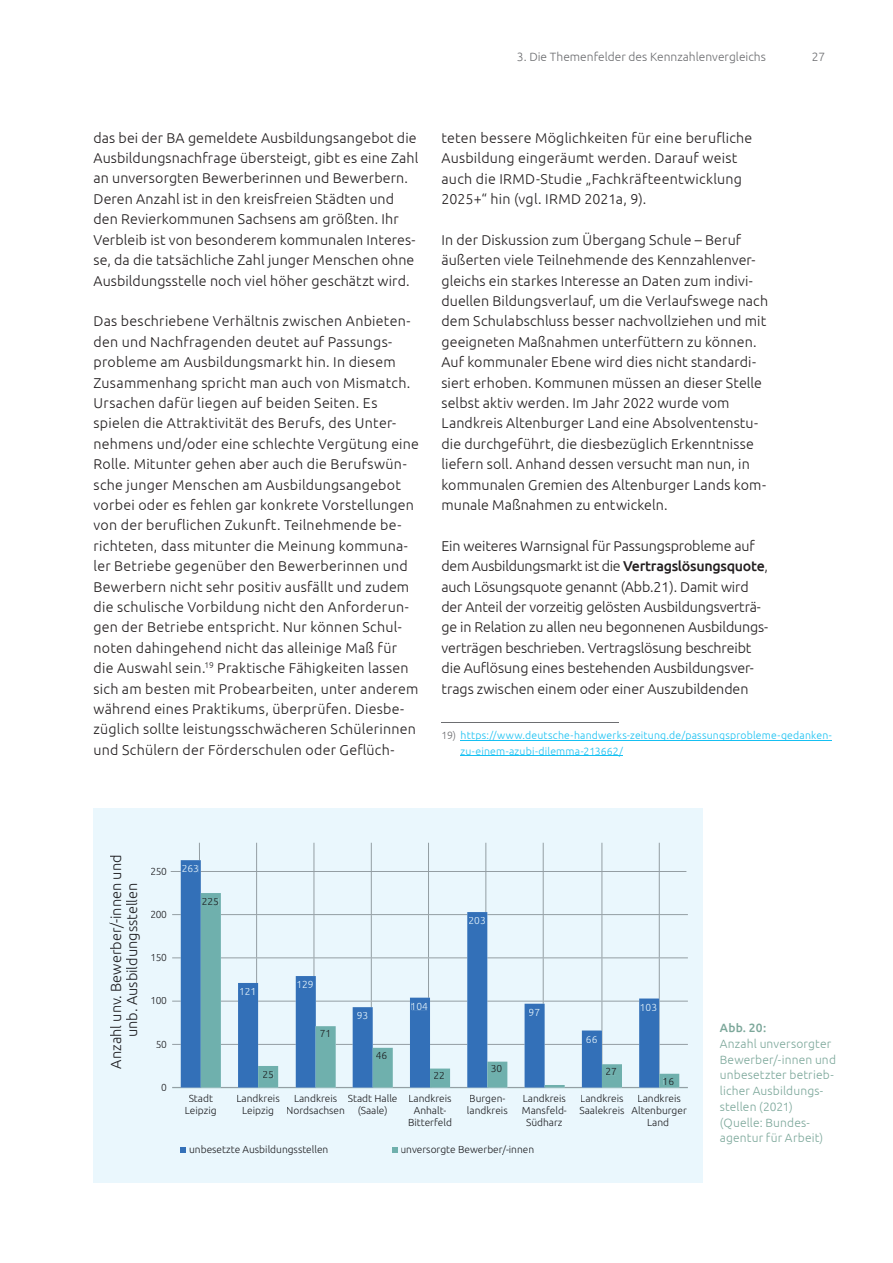
<style>
.page{position:relative;width:893px;height:1263px;background:#fff}
.page>*{position:absolute;margin:0;border:0;box-sizing:border-box;transform-origin:0 0}
.t1{font:300 14.55px/16px "Ubuntu";color:#1d1d20;text-align:center}
.t2{font:300 14.25px/20.4px "Ubuntu";letter-spacing:.01em;color:#231f20}
.t3{font:300 14.25px/20.4px "Ubuntu";letter-spacing:-.01em;color:#231f20}
.t4{font:300 12px/15.8px "Ubuntu";letter-spacing:.015em;color:#7da89b}
.t5{font:300 12px "Ubuntu";color:#6d6e71}
.t6{font:500 12px "Ubuntu";color:#7da89b}
.t7{font:300 10.5px/15.6px "Ubuntu";letter-spacing:.02em;color:#15c0f2}
.t8{font:300 10.2px/12.1px "Ubuntu";color:#1d1d20;text-align:center}
.t9{font:300 10.2px "Ubuntu";color:#eaf7fd}
.s1{font-weight:500}
.s2{color:#6d6e71}
</style>
<div class="page">
<hr style="left:441px;top:722px;width:178px;height:1px;background:#6d6e71">
<hr style="left:461px;top:740px;width:371px;height:1px;background:#15c0f2">
<hr style="left:461px;top:755px;width:162px;height:1px;background:#15c0f2">
<div style="left:94px;top:809px;width:609px;height:374px;background:#eaf7fd"></div>
<svg style="left:170px;top:860px;width:518px;height:229px"></svg>
<div style="left:182px;top:865px;width:16px;height:7px;background:#3370b8"></div>
<div style="left:202px;top:898px;width:16px;height:7px;background:#6fb0ad"></div>
<div style="left:240px;top:988px;width:14px;height:7px;background:#3370b8"></div>
<div style="left:263px;top:1071px;width:10px;height:7px;background:#6fb0ad"></div>
<div style="left:297px;top:981px;width:16px;height:7px;background:#3370b8"></div>
<div style="left:320px;top:1030px;width:9px;height:7px;background:#6fb0ad"></div>
<div style="left:357px;top:1012px;width:10px;height:7px;background:#3370b8"></div>
<div style="left:376px;top:1051px;width:11px;height:8px;background:#6fb0ad"></div>
<div style="left:412px;top:1003px;width:15px;height:7px;background:#3370b8"></div>
<div style="left:434px;top:1072px;width:10px;height:7px;background:#6fb0ad"></div>
<div style="left:469px;top:917px;width:16px;height:7px;background:#3370b8"></div>
<div style="left:529px;top:1009px;width:10px;height:7px;background:#3370b8"></div>
<div style="left:587px;top:1036px;width:10px;height:7px;background:#3370b8"></div>
<div style="left:641px;top:1003px;width:15px;height:8px;background:#3370b8"></div>
<div style="left:491px;top:1065px;width:11px;height:7px;background:#6fb0ad"></div>
<div style="left:606px;top:1068px;width:10px;height:7px;background:#6fb0ad"></div>
<div style="left:664px;top:1077px;width:9px;height:8px;background:#6fb0ad"></div>
<svg style="left:181px;top:1147px;width:5px;height:5px"></svg>
<svg style="left:393px;top:1147px;width:110px;height:8px"></svg>
<p class="t5" style="left:517px;top:50px;width:250px">3. Die Themenfelder des Kennzahlenvergleichs</p>
<p class="t5" style="left:812px;top:50px;width:15px">27</p>
<p class="t2" style="left:94px;top:127px;width:326px">das bei der BA gemeldete Ausbildungsangebot die Ausbildungsnachfrage übersteigt, gibt es eine Zahl an unversorgten Bewerberinnen und Bewerbern.<br>Deren Anzahl ist in den kreisfreien Städten und den Revierkommunen Sachsens am größten. Ihr Verbleib ist von besonderem kommunalen Interes&shy;se, da die tatsächliche Zahl junger Menschen ohne Ausbildungsstelle noch viel höher geschätzt wird.</p>
<p class="t2" style="left:94px;top:311px;width:327px">Das beschriebene Verhältnis zwischen Anbieten&shy;den und Nachfragenden deutet auf Passungs&shy;probleme am Ausbildungsmarkt hin. In diesem Zusammenhang spricht man auch von Mismatch.<br>Ursachen dafür liegen auf beiden Seiten. Es spielen die Attraktivität des Berufs, des Unter&shy;nehmens und/oder eine schlechte Vergütung eine Rolle. Mitunter gehen aber auch die Berufswün&shy;sche junger Menschen am Ausbildungsangebot vorbei oder es fehlen gar konkrete Vorstellungen von der beruflichen Zukunft. Teilnehmende be&shy;richteten, dass mitunter die Meinung kommuna&shy;ler Betriebe gegenüber den Bewerberinnen und Bewerbern nicht sehr positiv ausfällt und zudem die schulische Vorbildung nicht den Anforderun&shy;gen der Betriebe entspricht. Nur können Schul&shy;noten dahingehend nicht das alleinige Maß für die Auswahl sein.<sup>19</sup> Praktische Fähigkeiten lassen sich am besten mit Probearbeiten, unter anderem während eines Praktikums, überprüfen. Diesbe&shy;züglich sollte leistungsschwächeren Schülerinnen und Schülern der Förderschulen oder Geflüch-</p>
<p class="t2" style="left:441px;top:127px;width:312px">teten bessere Möglichkeiten für eine berufliche Ausbildung eingeräumt werden. Darauf weist auch die IRMD-Studie „Fachkräfteentwicklung 2025+“ hin (vgl. IRMD 2021a, 9).</p>
<p class="t2" style="left:441px;top:229px;width:328px">In der Diskussion zum Übergang Schule – Beruf äußerten viele Teilnehmende des Kennzahlenver&shy;gleichs ein starkes Interesse an Daten zum indivi&shy;duellen Bildungsverlauf, um die Verlaufswege nach dem Schulabschluss besser nachvollziehen und mit geeigneten Maßnahmen unterfüttern zu können.<br>Auf kommunaler Ebene wird dies nicht standardi&shy;siert erhoben. Kommunen müssen an dieser Stelle selbst aktiv werden. Im Jahr 2022 wurde vom Landkreis Altenburger Land eine Absolventenstu&shy;die durchgeführt, die diesbezüglich Erkenntnisse liefern soll. Anhand dessen versucht man nun, in kommunalen Gremien des Altenburger Lands kom&shy;munale Maßnahmen zu entwickeln.</p>
<p class="t3" style="left:441px;top:535px;width:328px">Ein weiteres Warnsignal für Passungsprobleme auf dem Ausbildungsmarkt ist die <span class="s1">Vertragslösungsquote</span> , auch Lösungsquote genannt (Abb.21). Damit wird der Anteil der vorzeitig gelösten Ausbildungsverträ&shy;ge in Relation zu allen neu begonnenen Ausbildungs&shy;verträgen beschrieben. Vertragslösung beschreibt die Auflösung eines bestehenden Ausbildungsver&shy;trags zwischen einem oder einer Auszubildenden</p>
<p class="t7" style="left:461px;top:727px;width:373px;text-indent:-19px"><span class="s2">19)</span> https://www.deutsche-handwerks-zeitung.de/passungsprobleme-gedanken&shy;zu-einem-azubi-dilemma-213662/</p>
<p class="t1" style="left:109px;top:1069px;width:216px;rotate:-90deg">Anzahl unv. Bewerber/-innen und unb. Ausbildungsstellen</p>
<p class="t8" style="left:150px;top:865px;width:18px">250</p>
<p class="t9" style="left:182px;top:864px;width:19px">263</p>
<p class="t8" style="left:150px;top:909px;width:18px">200</p>
<p class="t8" style="left:150px;top:952px;width:18px">150</p>
<p class="t8" style="left:150px;top:995px;width:18px">100</p>
<p class="t8" style="left:156px;top:1038px;width:13px">50</p>
<p class="t8" style="left:161px;top:1082px;width:7px">0</p>
<p class="t8" style="left:202px;top:896px;width:19px">225</p>
<p class="t9" style="left:239px;top:987px;width:19px">121</p>
<p class="t8" style="left:262px;top:1069px;width:13px">25</p>
<p class="t9" style="left:296px;top:980px;width:19px">129</p>
<p class="t8" style="left:320px;top:1028px;width:13px">71</p>
<p class="t9" style="left:469px;top:916px;width:19px">203</p>
<p class="t9" style="left:357px;top:1011px;width:13px">93</p>
<p class="t8" style="left:376px;top:1049px;width:13px">46</p>
<p class="t9" style="left:411px;top:1002px;width:19px">104</p>
<p class="t8" style="left:433px;top:1070px;width:13px">22</p>
<p class="t9" style="left:529px;top:1008px;width:13px">97</p>
<p class="t9" style="left:586px;top:1035px;width:13px">66</p>
<p class="t8" style="left:491px;top:1063px;width:13px">30</p>
<p class="t8" style="left:605px;top:1066px;width:13px">27</p>
<p class="t9" style="left:640px;top:1003px;width:19px">103</p>
<p class="t8" style="left:663px;top:1075px;width:13px">16</p>
<p class="t8" style="left:286px;top:1093px;width:60px">Landkreis<br>Nordsachsen</p>
<p class="t8" style="left:408px;top:1093px;width:46px">Landkreis<br>Anhalt-<br>Bitterfeld</p>
<p class="t8" style="left:467px;top:1093px;width:42px;text-align:left">Burgen&shy;landkreis</p>
<p class="t8" style="left:522px;top:1093px;width:46px">Landkreis<br>Mansfeld-<br>Südharz</p>
<p class="t8" style="left:579px;top:1093px;width:47px;text-align:left">Landkreis<br>Saalekreis</p>
<p class="t8" style="left:632px;top:1093px;width:57px">Landkreis<br>Altenburger<br>Land</p>
<p class="t8" style="left:185px;top:1093px;width:33px">Stadt<br>Leipzig</p>
<p class="t8" style="left:236px;top:1093px;width:45px">Landkreis<br>Leipzig</p>
<p class="t8" style="left:348px;top:1093px;width:51px">Stadt Halle (Saale)</p>
<p class="t8" style="left:189px;top:1144px;width:141px">unbesetzte Ausbildungsstellen</p>
<p class="t8" style="left:400px;top:1144px;width:135px">unversorgte Bewerber/-innen</p>
<p class="t6" style="left:720px;top:1020px;width:48px">Abb. 20:</p>
<p class="t4" style="left:720px;top:1035px;width:118px">Anzahl unversorgter<br>Bewerber/-innen und unbesetzter betrieb&shy;licher Ausbildungs&shy;stellen (2021) (Quelle: Bundes&shy;agentur für Arbeit)</p>
</div>
